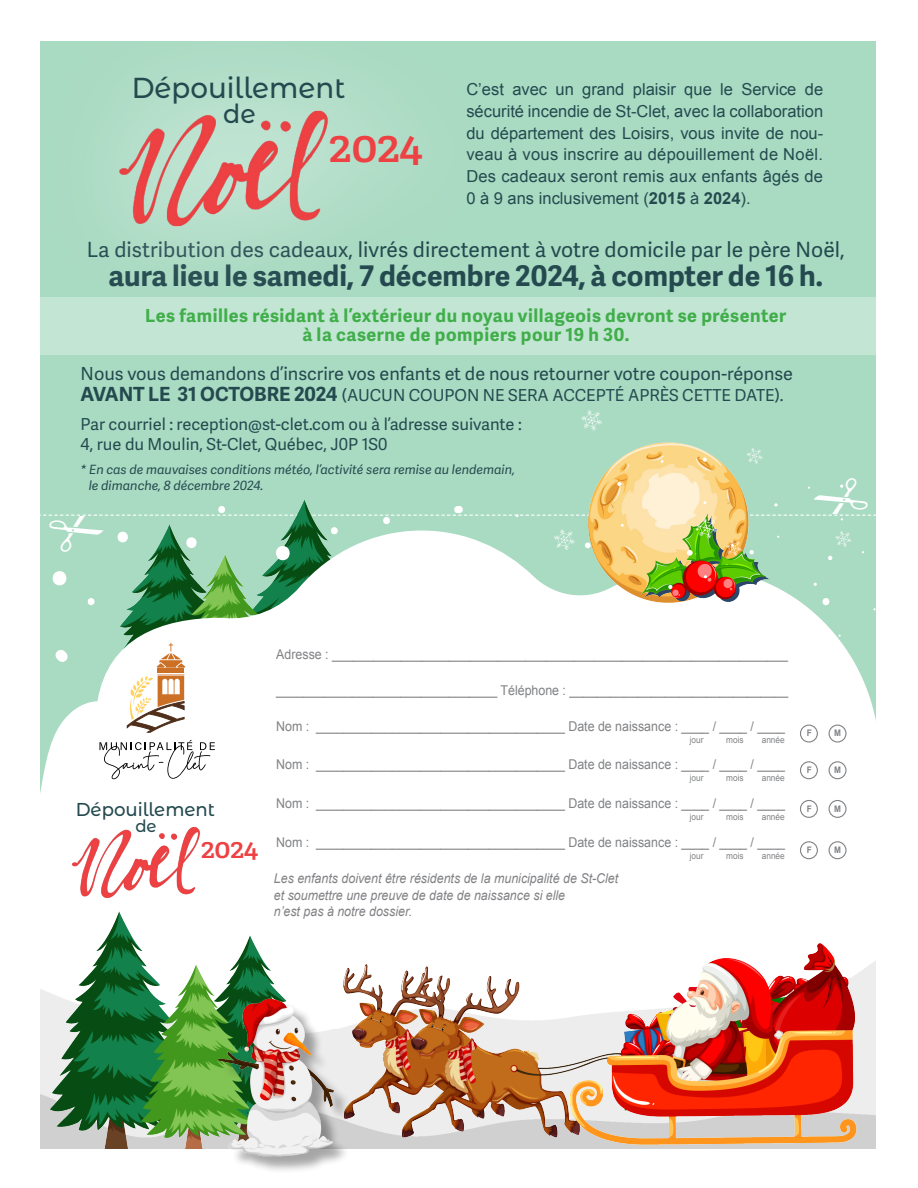
<style>
.page{position:relative;width:918px;height:1188px;background:#fff}
.page>*{position:absolute;margin:0;border:0;box-sizing:border-box;transform-origin:0 0}
.t1{font:600 44.85px "Adelle";color:#ee4143}
.t2{font:500 28.95px "Montserrat Alternates";color:#244a4f;scale:.96 1}
.t3{font:700 28.5px "Adelle Sans";color:#244a4f}
.t4{font:600 27.45px "Adelle";color:#ee4143}
.t5{font:500 26.25px "Montserrat Alternates";color:#244a4f;scale:.96 1}
.t6{font:21px "Adelle Sans";letter-spacing:.005em;color:#244a4f}
.t7{font:500 18.6px "Montserrat Alternates";color:#244a4f}
.t8{font:700 18px/19.5px "Adelle Sans";letter-spacing:.03em;color:#40ae49;text-align:center}
.t9{font:18px "Adelle Sans";color:#244a4f}
.t10{font:500 16.95px "Montserrat Alternates";color:#244a4f}
.t11{font:16.5px/21.8px "Arial";letter-spacing:.015em;color:#244a4f;text-align:justify}
.t12{font:16.5px/28.8px "Adelle Sans";color:#244a4f}
.t13{font:13.5px "Arial";color:#808285;scale:.92 1}
.t14{font:italic 13.5px/16.5px "Arial";color:#808285;scale:.92 1}
.t15{font:italic 12.75px/16.5px "Adelle Sans";color:#244a4f}
.t16{font:9px "Arial";color:#808285;scale:.92 1}
.t17{font:700 9px "Arial";color:#808285;scale:.92 1}
.s1{font-weight:700}
.s2{font-weight:700;font-size:19.5px}
</style>
<div class="page">
<div style="left:40px;top:41px;width:848px;height:1106px;background:#a9dac2"></div>
<svg style="left:40px;top:589px;width:837px;height:337px;background:#f4f9f6"></svg>
<img style="left:40px;top:926px;width:5px;height:223px">
<svg style="left:698px;top:757px;width:9px;height:8px"></svg>
<svg style="left:632px;top:808px;width:9px;height:7px"></svg>
<svg style="left:592px;top:768px;width:9px;height:8px"></svg>
<svg style="left:684px;top:874px;width:14px;height:11px"></svg>
<svg style="left:600px;top:854px;width:9px;height:7px"></svg>
<svg style="left:764px;top:830px;width:9px;height:7px"></svg>
<svg style="left:710px;top:834px;width:9px;height:8px"></svg>
<svg style="left:488px;top:622px;width:14px;height:11px"></svg>
<svg style="left:812px;top:756px;width:14px;height:10px"></svg>
<svg style="left:563px;top:820px;width:14px;height:11px"></svg>
<svg style="left:545px;top:711px;width:9px;height:7px"></svg>
<svg style="left:411px;top:605px;width:9px;height:7px"></svg>
<svg style="left:486px;top:690px;width:9px;height:7px"></svg>
<svg style="left:474px;top:734px;width:9px;height:7px"></svg>
<svg style="left:821px;top:598px;width:10px;height:7px"></svg>
<svg style="left:757px;top:751px;width:9px;height:7px"></svg>
<svg style="left:793px;top:708px;width:9px;height:7px"></svg>
<svg style="left:276px;top:808px;width:9px;height:7px"></svg>
<svg style="left:316px;top:768px;width:9px;height:8px"></svg>
<svg style="left:227px;top:874px;width:6px;height:11px"></svg>
<svg style="left:308px;top:854px;width:9px;height:7px"></svg>
<svg style="left:442px;top:637px;width:33px;height:14px"></svg>
<svg style="left:56px;top:650px;width:12px;height:12px"></svg>
<svg style="left:415px;top:622px;width:14px;height:11px"></svg>
<svg style="left:340px;top:820px;width:14px;height:11px"></svg>
<svg style="left:363px;top:711px;width:9px;height:7px"></svg>
<svg style="left:497px;top:605px;width:10px;height:7px"></svg>
<svg style="left:422px;top:690px;width:9px;height:7px"></svg>
<svg style="left:434px;top:734px;width:9px;height:7px"></svg>
<svg style="left:389px;top:745px;width:20px;height:9px"></svg>
<svg style="left:508px;top:745px;width:20px;height:9px"></svg>
<svg style="left:87px;top:598px;width:9px;height:7px"></svg>
<div style="left:40px;top:297px;width:837px;height:57px;background:#c2e5d4"></div>
<div style="left:173px;top:82px;width:151px;height:14px;background:#b4dfca"></div>
<img style="left:119px;top:96px;width:248px;height:140px">
<div style="left:800px;top:725px;width:17px;height:17px;background:#fff;border-radius:50%"></div>
<div style="left:800px;top:725px;width:18px;height:18px;border:1px solid #808285;border-radius:50%"></div>
<div style="left:829px;top:725px;width:17px;height:17px;background:#fff;border-radius:50%"></div>
<div style="left:829px;top:725px;width:18px;height:18px;border:1px solid #808285;border-radius:50%"></div>
<div style="left:800px;top:762px;width:17px;height:17px;background:#fff;border-radius:50%"></div>
<div style="left:800px;top:761px;width:18px;height:18px;border:1px solid #808285;border-radius:50%"></div>
<div style="left:829px;top:762px;width:17px;height:17px;background:#fff;border-radius:50%"></div>
<div style="left:829px;top:761px;width:18px;height:18px;border:1px solid #808285;border-radius:50%"></div>
<div style="left:800px;top:800px;width:17px;height:17px;background:#fff;border-radius:50%"></div>
<div style="left:800px;top:800px;width:18px;height:18px;border:1px solid #808285;border-radius:50%"></div>
<div style="left:829px;top:800px;width:17px;height:17px;background:#fff;border-radius:50%"></div>
<div style="left:829px;top:800px;width:18px;height:18px;border:1px solid #808285;border-radius:50%"></div>
<div style="left:800px;top:842px;width:17px;height:17px;background:#fff;border-radius:50%"></div>
<div style="left:800px;top:841px;width:18px;height:18px;border:1px solid #808285;border-radius:50%"></div>
<div style="left:829px;top:842px;width:17px;height:17px;background:#fff;border-radius:50%"></div>
<div style="left:829px;top:841px;width:18px;height:18px;border:1px solid #808285;border-radius:50%"></div>
<hr style="left:158px;top:669px;width:26px;height:4px;background:#cc7026">
<svg style="left:115px;top:674px;width:70px;height:59px;background:#e4d2c0"></svg>
<svg style="left:157px;top:643px;width:28px;height:25px"></svg>
<svg style="left:91px;top:740px;width:128px;height:39px;background:#e3e3e3"></svg>
<img style="left:40px;top:818px;width:187px;height:89px">
<img style="left:228px;top:886px;width:649px;height:263px">
<img style="left:559px;top:442px;width:218px;height:220px">
<img style="left:631px;top:589px;width:146px;height:25px">
<img style="left:45px;top:894px;width:282px;height:255px">
<div style="left:877px;top:1px;width:41px;height:1186px;background:#fff"></div>
<img style="left:202px;top:967px;width:159px;height:204px">
<svg style="left:581px;top:410px;width:21px;height:21px"></svg>
<svg style="left:556px;top:615px;width:5px;height:6px"></svg>
<svg style="left:703px;top:457px;width:4px;height:5px"></svg>
<svg style="left:648px;top:634px;width:4px;height:5px"></svg>
<svg style="left:590px;top:607px;width:4px;height:4px"></svg>
<svg style="left:747px;top:448px;width:16px;height:16px"></svg>
<svg style="left:727px;top:606px;width:4px;height:4px"></svg>
<svg style="left:753px;top:600px;width:4px;height:3px"></svg>
<svg style="left:40px;top:477px;width:837px;height:112px"></svg>
<h2 class="t2" style="left:132px;top:68px;width:224px">Dépouillement</h2>
<h3 class="t5" style="left:223px;top:96px;width:35px">de</h3>
<h1 class="t1" style="left:329px;top:118px;width:95px">2024</h1>
<p class="t11" style="left:466px;top:79px;width:358px">C’est avec un grand plaisir que le Service de sécurité incendie de St-Clet, avec la collaboration du département des Loisirs, vous invite de nou&shy;veau à vous inscrire au dépouillement de Noël.<br>Des cadeaux seront remis aux enfants âgés de 0 à 9 ans inclusivement (<span class="s1">2015</span> à <span class="s1">2024</span>).</p>
<h3 class="t6" style="left:87px;top:235px;width:760px">La distribution des cadeaux, livrés directement à votre domicile par le père Noël,</h3>
<h3 class="t3" style="left:109px;top:255px;width:716px">aura lieu le samedi, 7 décembre 2024, à compter de 16 h.</h3>
<h3 class="t8" style="left:145px;top:305px;width:643px">Les familles résidant à l’extérieur du noyau villageois devront se présenter à la caserne de pompiers pour 19 h 30.</h3>
<h3 class="t9" style="left:81px;top:361px;width:714px">Nous vous demandons d’inscrire vos enfants et de nous retourner votre coupon-réponse</h3>
<p class="t12" style="left:81px;top:380px;width:705px"><span class="s2">AVANT LE 31 OCTOBRE 2024</span> (AUCUN COUPON NE SERA ACCEPTÉ APRÈS CETTE DATE).<br>Par courriel : reception@st-clet.com ou à l’adresse suivante :</p>
<p class="t12" style="left:81px;top:429px;width:308px">4, rue du Moulin, St-Clet, Québec, J0P 1S0</p>
<p class="t15" style="left:89px;top:460px;width:428px;text-indent:-8px">* En cas de mauvaises conditions météo, l’activité sera remise au lendemain, le dimanche, 8 décembre 2024.</p>
<h3 class="t7" style="left:76px;top:796px;width:141px">Dépouillement</h3>
<p class="t10" style="left:135px;top:814px;width:23px">de</p>
<h3 class="t4" style="left:201px;top:832px;width:59px">2024</h3>
<p class="t13" style="left:276px;top:646px;width:558px">Adresse : __________________________________________________________________</p>
<p class="t13" style="left:276px;top:682px;width:558px">________________________________ Téléphone : ________________________________</p>
<p class="t13" style="left:276px;top:718px;width:555px">Nom : ____________________________________ Date de naissance : ____ / ____ / ____</p>
<p class="t13" style="left:276px;top:755px;width:555px">Nom : ____________________________________ Date de naissance : ____ / ____ / ____</p>
<p class="t13" style="left:276px;top:794px;width:555px">Nom : ____________________________________ Date de naissance : ____ / ____ / ____</p>
<p class="t13" style="left:276px;top:833px;width:555px">Nom : ____________________________________ Date de naissance : ____ / ____ / ____</p>
<p class="t16" style="left:690px;top:734px;width:17px">jour</p>
<p class="t16" style="left:726px;top:734px;width:20px">mois</p>
<p class="t16" style="left:762px;top:734px;width:27px">année</p>
<p class="t16" style="left:690px;top:771px;width:17px">jour</p>
<p class="t16" style="left:726px;top:771px;width:20px">mois</p>
<p class="t16" style="left:762px;top:771px;width:27px">année</p>
<p class="t16" style="left:690px;top:811px;width:17px">jour</p>
<p class="t16" style="left:726px;top:811px;width:20px">mois</p>
<p class="t16" style="left:762px;top:811px;width:27px">année</p>
<p class="t16" style="left:690px;top:850px;width:17px">jour</p>
<p class="t16" style="left:726px;top:850px;width:20px">mois</p>
<p class="t16" style="left:762px;top:850px;width:27px">année</p>
<p class="t14" style="left:274px;top:871px;width:376px">Les enfants doivent être résidents de la municipalité de St-Clet et soumettre une preuve de date de naissance si elle<br>n’est pas à notre dossier.</p>
<p class="t17" style="left:807px;top:727px;width:7px">F</p>
<p class="t17" style="left:834px;top:727px;width:9px">M</p>
<p class="t17" style="left:807px;top:764px;width:7px">F</p>
<p class="t17" style="left:834px;top:764px;width:9px">M</p>
<p class="t17" style="left:807px;top:803px;width:7px">F</p>
<p class="t17" style="left:834px;top:803px;width:9px">M</p>
<p class="t17" style="left:807px;top:844px;width:7px">F</p>
<p class="t17" style="left:834px;top:844px;width:9px">M</p>
</div>
